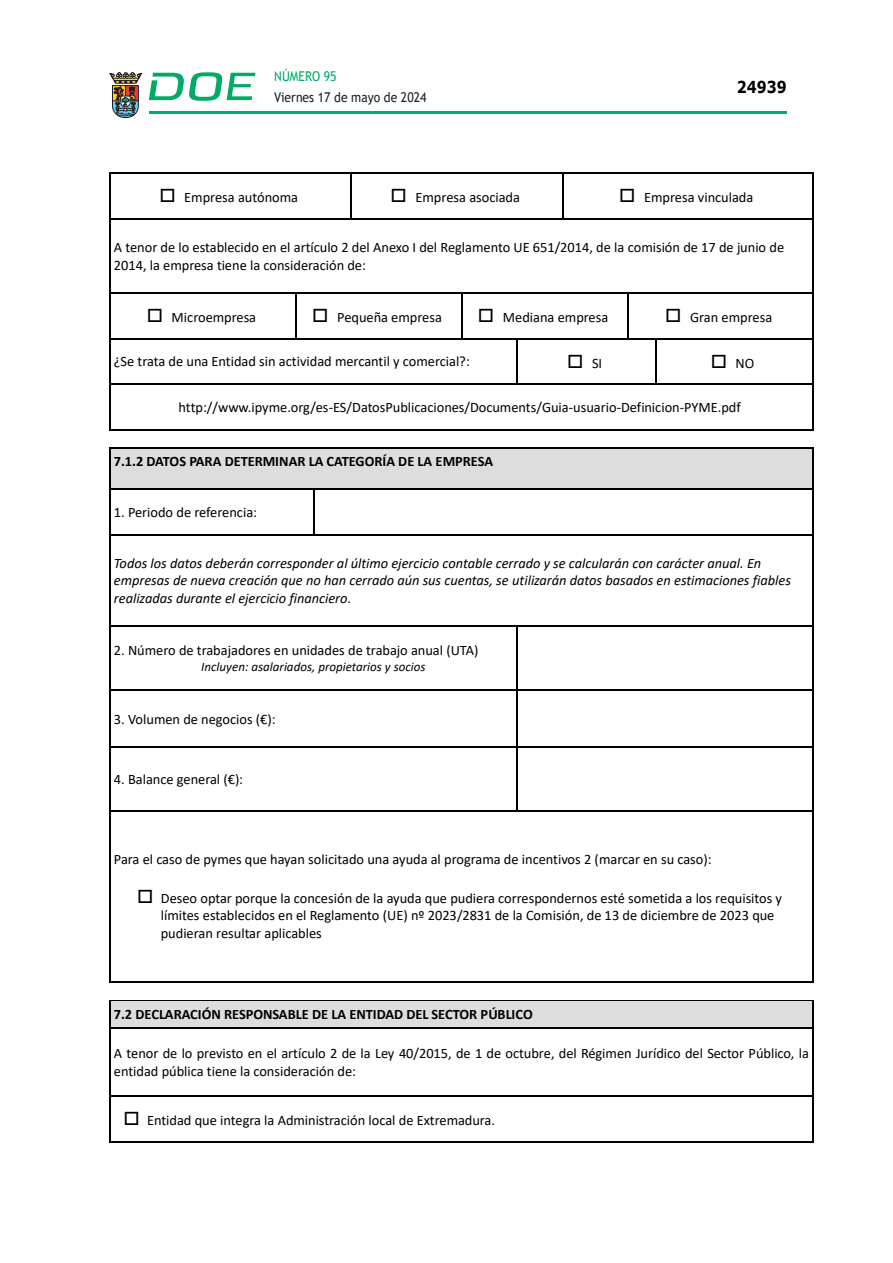
<style>
.page{position:relative;width:893px;height:1263px;background:#fff}
.page>*{position:absolute;margin:0;border:0;box-sizing:border-box;transform-origin:0 0}
.t1{font:700 16.5px "Verdana";color:#000;scale:.85 1}
.t2{font:14.4px/17.4px "Calibri";color:#000}
.t3{font:italic 14.4px/17.5px "Calibri";color:#000}
.t4{font:700 14.4px "Calibri";letter-spacing:-.005em;color:#000}
.t5{font:13.5px "Trebuchet MS";color:#231f20;scale:.9 1}
.t6{font:13.5px "Trebuchet MS";color:#00ab67;scale:.9 1}
.t7{font:italic 13.05px "Calibri";color:#000}
</style>
<div class="page">
<hr style="left:149px;top:111px;width:638px;height:3px;background:#00ab66">
<svg style="left:109px;top:72px;width:33px;height:46px"></svg>
<svg style="left:149px;top:72px;width:106px;height:29px"></svg>
<hr style="left:111px;top:173px;width:239px;height:1px;background:#000">
<hr style="left:351px;top:173px;width:212px;height:1px;background:#000">
<hr style="left:564px;top:173px;width:248px;height:1px;background:#000">
<hr style="left:110px;top:178px;width:1px;height:40px;background:#000">
<hr style="left:350px;top:178px;width:1px;height:40px;background:#000">
<hr style="left:563px;top:178px;width:1px;height:40px;background:#000">
<hr style="left:812px;top:178px;width:1px;height:40px;background:#000">
<hr style="left:111px;top:218px;width:239px;height:1px;background:#000">
<hr style="left:351px;top:218px;width:212px;height:1px;background:#000">
<hr style="left:564px;top:218px;width:248px;height:1px;background:#000">
<hr style="left:110px;top:223px;width:1px;height:70px;background:#000">
<hr style="left:812px;top:223px;width:1px;height:70px;background:#000">
<hr style="left:111px;top:293px;width:184px;height:1px;background:#000">
<hr style="left:296px;top:293px;width:165px;height:1px;background:#000">
<hr style="left:462px;top:293px;width:165px;height:1px;background:#000">
<hr style="left:629px;top:293px;width:183px;height:1px;background:#000">
<hr style="left:110px;top:297px;width:1px;height:41px;background:#000">
<hr style="left:295px;top:297px;width:1px;height:41px;background:#000">
<hr style="left:461px;top:297px;width:1px;height:41px;background:#000">
<hr style="left:627px;top:297px;width:2px;height:41px;background:#000">
<hr style="left:812px;top:297px;width:1px;height:41px;background:#000">
<hr style="left:111px;top:338px;width:184px;height:1px;background:#000">
<hr style="left:296px;top:338px;width:165px;height:1px;background:#000">
<hr style="left:462px;top:338px;width:54px;height:1px;background:#000">
<hr style="left:518px;top:338px;width:109px;height:1px;background:#000">
<svg style="left:627px;top:338px;width:29px;height:5px"></svg>
<hr style="left:656px;top:338px;width:156px;height:1px;background:#000">
<hr style="left:110px;top:343px;width:1px;height:40px;background:#000">
<hr style="left:516px;top:343px;width:2px;height:40px;background:#000">
<hr style="left:655px;top:343px;width:1px;height:40px;background:#000">
<hr style="left:812px;top:343px;width:1px;height:40px;background:#000">
<hr style="left:111px;top:383px;width:405px;height:2px;background:#000">
<hr style="left:518px;top:383px;width:137px;height:2px;background:#000">
<hr style="left:656px;top:383px;width:156px;height:2px;background:#000">
<hr style="left:110px;top:388px;width:1px;height:41px;background:#000">
<hr style="left:111px;top:429px;width:701px;height:1px;background:#000">
<hr style="left:812px;top:388px;width:1px;height:41px;background:#000">
<div style="left:111px;top:449px;width:701px;height:40px;background:#ddd"></div>
<hr style="left:111px;top:448px;width:701px;height:1px;background:#000">
<svg style="left:111px;top:488px;width:701px;height:1px"></svg>
<hr style="left:110px;top:453px;width:1px;height:36px;background:#000">
<hr style="left:812px;top:453px;width:1px;height:36px;background:#000">
<hr style="left:111px;top:489px;width:202px;height:1px;background:#000">
<hr style="left:314px;top:489px;width:498px;height:1px;background:#000">
<hr style="left:110px;top:494px;width:1px;height:40px;background:#000">
<hr style="left:313px;top:494px;width:1px;height:40px;background:#000">
<hr style="left:812px;top:494px;width:1px;height:40px;background:#000">
<hr style="left:111px;top:534px;width:202px;height:1px;background:#000">
<hr style="left:314px;top:534px;width:498px;height:1px;background:#000">
<hr style="left:110px;top:539px;width:1px;height:86px;background:#000">
<hr style="left:812px;top:539px;width:1px;height:86px;background:#000">
<hr style="left:111px;top:625px;width:405px;height:1px;background:#000">
<hr style="left:518px;top:625px;width:294px;height:1px;background:#000">
<hr style="left:110px;top:630px;width:1px;height:60px;background:#000">
<hr style="left:516px;top:630px;width:2px;height:60px;background:#000">
<hr style="left:812px;top:630px;width:1px;height:60px;background:#000">
<hr style="left:111px;top:690px;width:405px;height:1px;background:#000">
<hr style="left:518px;top:690px;width:294px;height:1px;background:#000">
<hr style="left:110px;top:694px;width:1px;height:53px;background:#000">
<hr style="left:516px;top:694px;width:2px;height:53px;background:#000">
<hr style="left:812px;top:694px;width:1px;height:53px;background:#000">
<hr style="left:111px;top:747px;width:405px;height:1px;background:#000">
<hr style="left:518px;top:747px;width:294px;height:1px;background:#000">
<hr style="left:110px;top:752px;width:1px;height:58px;background:#000">
<hr style="left:516px;top:752px;width:2px;height:58px;background:#000">
<hr style="left:812px;top:752px;width:1px;height:58px;background:#000">
<hr style="left:111px;top:810px;width:405px;height:1px;background:#000">
<hr style="left:518px;top:810px;width:294px;height:1px;background:#000">
<hr style="left:110px;top:815px;width:1px;height:166px;background:#000">
<hr style="left:111px;top:981px;width:701px;height:1px;background:#000">
<hr style="left:812px;top:815px;width:1px;height:166px;background:#000">
<div style="left:111px;top:1001px;width:701px;height:26px;background:#ddd"></div>
<hr style="left:111px;top:1000px;width:701px;height:1px;background:#000">
<svg style="left:110px;top:1000px;width:1px;height:32px"></svg>
<hr style="left:111px;top:1027px;width:701px;height:1px;background:#000">
<svg style="left:812px;top:1000px;width:1px;height:32px"></svg>
<hr style="left:110px;top:1032px;width:1px;height:63px;background:#000">
<hr style="left:812px;top:1032px;width:1px;height:63px;background:#000">
<hr style="left:111px;top:1095px;width:701px;height:2px;background:#000">
<hr style="left:110px;top:1100px;width:1px;height:41px;background:#000">
<hr style="left:111px;top:1141px;width:701px;height:1px;background:#000">
<hr style="left:812px;top:1100px;width:1px;height:41px;background:#000">
<p class="t6" style="left:274px;top:67px;width:71px">NÚMERO 95</p>
<p class="t5" style="left:274px;top:88px;width:171px">Viernes 17 de mayo de 2024</p>
<p class="t1" style="left:737px;top:75px;width:60px">24939</p>
<p class="t2" style="left:159px;top:189px;width:140px">□ Empresa autónoma</p>
<p class="t2" style="left:391px;top:189px;width:131px">□ Empresa asociada</p>
<p class="t2" style="left:619px;top:189px;width:136px">□ Empresa vinculada</p>
<p class="t2" style="left:114px;top:238px;width:672px">A tenor de lo establecido en el artículo 2 del Anexo I del Reglamento UE 651/2014, de la comisión de 17 de junio de<br>2014, la empresa tiene la consideración de:</p>
<p class="t2" style="left:147px;top:308px;width:111px">□ Microempresa</p>
<p class="t2" style="left:312px;top:308px;width:131px">□ Pequeña empresa</p>
<p class="t2" style="left:478px;top:308px;width:132px">□ Mediana empresa</p>
<p class="t2" style="left:665px;top:308px;width:108px">□ Gran empresa</p>
<p class="t2" style="left:114px;top:352px;width:357px">¿Se trata de una Entidad sin actividad mercantil y comercial?:</p>
<p class="t2" style="left:567px;top:354px;width:37px">□ SI</p>
<p class="t2" style="left:711px;top:354px;width:45px">□ NO</p>
<p class="t2" style="left:179px;top:398px;width:564px">http://www.ipyme.org/es-ES/DatosPublicaciones/Documents/Guia-usuario-Definicion-PYME.pdf</p>
<p class="t4" style="left:114px;top:451px;width:381px">7.1.2 DATOS PARA DETERMINAR LA CATEGORÍA DE LA EMPRESA</p>
<p class="t2" style="left:114px;top:503px;width:145px">1. Periodo de referencia:</p>
<p class="t3" style="left:114px;top:554px;width:679px">Todos los datos deberán corresponder al último ejercicio contable cerrado y se calcularán con carácter anual. En empresas de nueva creación que no han cerrado aún sus cuentas, se utilizarán datos basados en estimaciones fiables realizadas durante el ejercicio financiero.</p>
<p class="t2" style="left:114px;top:641px;width:366px">2. Número de trabajadores en unidades de trabajo anual (UTA)</p>
<p class="t7" style="left:201px;top:658px;width:226px">Incluyen: asalariados, propietarios y socios</p>
<p class="t2" style="left:114px;top:710px;width:163px">3. Volumen de negocios (€):</p>
<p class="t2" style="left:114px;top:770px;width:131px">4. Balance general (€):</p>
<p class="t2" style="left:114px;top:850px;width:599px">Para el caso de pymes que hayan solicitado una ayuda al programa de incentivos 2 (marcar en su caso):</p>
<p class="t2" style="left:161px;top:889px;width:623px;text-indent:-23px">□ Deseo optar porque la concesión de la ayuda que pudiera correspondernos esté sometida a los requisitos y límites establecidos en el Reglamento (UE) nº 2023/2831 de la Comisión, de 13 de diciembre de 2023 que pudieran resultar aplicables</p>
<p class="t4" style="left:114px;top:1003px;width:420px">7.2 DECLARACIÓN RESPONSABLE DE LA ENTIDAD DEL SECTOR PÚBLICO</p>
<p class="t2" style="left:114px;top:1044px;width:697px">A tenor de lo previsto en el artículo 2 de la Ley 40/2015, de 1 de octubre, del Régimen Jurídico del Sector Público, la entidad pública tiene la consideración de:</p>
<p class="t2" style="left:124px;top:1111px;width:373px">□ Entidad que integra la Administración local de Extremadura.</p>
</div>
